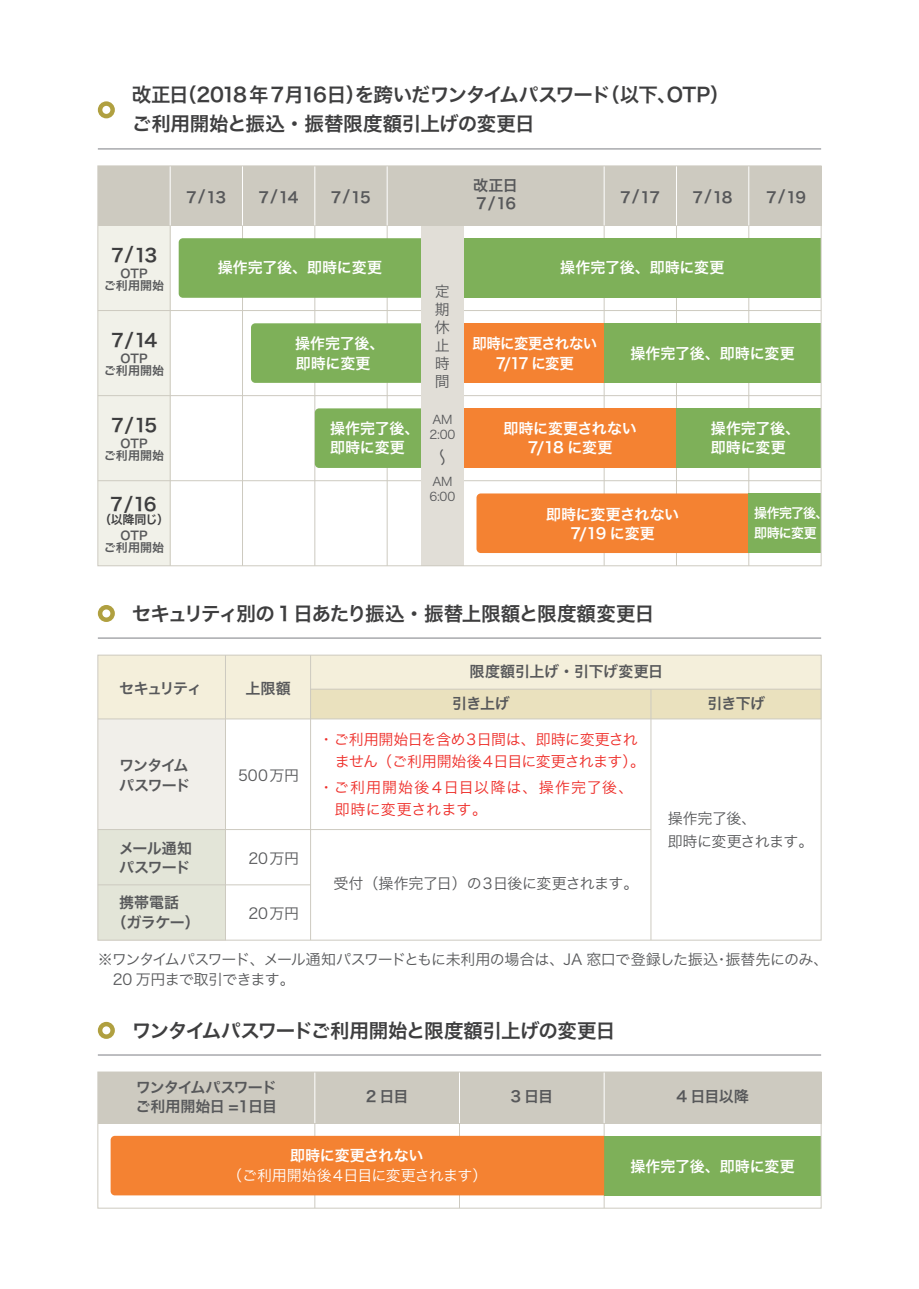
<style>
.page{position:relative;width:919px;height:1289px;background:#fff}
.page>*{position:absolute;margin:0;border:0;box-sizing:border-box;transform-origin:0 0}
.t1{font:19.5px/28.5px "Hira Kaku Pro W6";letter-spacing:-.04em;color:#3e3e3f}
.t2{font:19.5px "Hira Kaku Pro W6";letter-spacing:-.06em;color:#3e3e3f}
.t3{font:18px "Hira Kaku Pro W6";letter-spacing:-.13em;color:#3e3e3f}
.t4{font:18px "Hira Kaku Pro W3";color:#57585a}
.t5{font:15px/18px "Hira Kaku Pro W3";letter-spacing:-.03em;color:#57585a}
.t6{font:15px/19.5px "Hira Kaku Pro W6";letter-spacing:-.01em;color:#fff}
.t7{font:15px/19.5px "Hira Kaku Pro W6";letter-spacing:-.045em;color:#57585a}
.t8{font:15px/22.5px "Hira Kaku Pro W3";letter-spacing:-.04em;color:#ee2d28}
.t9{font:15px/22.5px "Hira Kaku Pro W3";letter-spacing:.045em;color:#ee2d28}
.t10{font:15px "Hira Kaku Pro W3";letter-spacing:-.04em;color:#fff}
.t11{font:15px/19.5px "Hira Kaku Pro W6";letter-spacing:-.04em;color:#fff;text-align:center;scale:.96 1}
.t12{font:15px "Hira Kaku Pro W6";letter-spacing:-.02em;color:#57585a}
.t13{font:15px/19.5px "Hira Kaku Pro W6";letter-spacing:-.075em;color:#57585a}
.t14{font:15px/19.5px "Hira Kaku Pro W6";letter-spacing:-.015em;color:#57585a}
.t15{font:13.5px/19.5px "Hira Kaku Pro W6";letter-spacing:-.05em;color:#fff;scale:.96 1}
.t16{font:12px/12px "Hira Kaku Pro W6";letter-spacing:.005em;color:#57585a;text-align:center}
.t17{font:12px/15px "Hira Kaku Pro W3";color:#57585a}
.t18{font:12px "Hira Kaku Pro W6";color:#3e3e3f}
</style>
<div class="page">
<div style="left:98px;top:225px;width:72px;height:341px;background:#f1f1e9"></div>
<hr style="left:170px;top:225px;width:1px;height:341px;background:#cdcac0">
<hr style="left:242px;top:225px;width:1px;height:341px;background:#cdcac0">
<hr style="left:314px;top:225px;width:1px;height:341px;background:#cdcac0">
<hr style="left:387px;top:225px;width:1px;height:341px;background:#cdcac0">
<hr style="left:603px;top:225px;width:1px;height:341px;background:#cdcac0">
<hr style="left:676px;top:225px;width:1px;height:341px;background:#cdcac0">
<hr style="left:748px;top:225px;width:1px;height:341px;background:#cdcac0">
<div style="left:463px;top:238px;width:358px;height:60px;background:#7eb059"></div>
<div style="left:179px;top:238px;width:242px;height:60px;background:#7eb059"></div>
<div style="left:251px;top:323px;width:170px;height:60px;background:#7eb059"></div>
<div style="left:463px;top:323px;width:141px;height:60px;background:#f48232"></div>
<div style="left:604px;top:323px;width:217px;height:60px;background:#7eb059"></div>
<hr style="left:98px;top:310px;width:723px;height:1px;background:#cdcac0">
<hr style="left:98px;top:395px;width:723px;height:1px;background:#cdcac0">
<div style="left:315px;top:408px;width:106px;height:60px;background:#7eb059"></div>
<div style="left:463px;top:408px;width:213px;height:60px;background:#f48232"></div>
<div style="left:676px;top:408px;width:145px;height:60px;background:#7eb059"></div>
<hr style="left:98px;top:480px;width:723px;height:1px;background:#cdcac0">
<div style="left:476px;top:493px;width:272px;height:60px;background:#f48232"></div>
<div style="left:748px;top:493px;width:73px;height:60px;background:#7eb059"></div>
<div style="left:421px;top:225px;width:42px;height:341px;background:#e1ded7"></div>
<div style="left:98px;top:166px;width:723px;height:59px;background:#cdcac0"></div>
<hr style="left:242px;top:166px;width:1px;height:59px;background:#fff">
<hr style="left:170px;top:166px;width:1px;height:59px;background:#fff">
<hr style="left:314px;top:166px;width:1px;height:59px;background:#fff">
<hr style="left:387px;top:166px;width:1px;height:59px;background:#fff">
<hr style="left:603px;top:166px;width:1px;height:59px;background:#fff">
<hr style="left:676px;top:166px;width:1px;height:59px;background:#fff">
<hr style="left:748px;top:166px;width:1px;height:59px;background:#fff">
<hr style="left:314px;top:1123px;width:1px;height:85px;background:#cdcac0">
<hr style="left:459px;top:1123px;width:1px;height:85px;background:#cdcac0">
<hr style="left:603px;top:1123px;width:1px;height:85px;background:#cdcac0">
<div style="left:98px;top:1071px;width:723px;height:52px;background:#cdcac0"></div>
<hr style="left:314px;top:1071px;width:1px;height:52px;background:#fff">
<hr style="left:459px;top:1071px;width:1px;height:52px;background:#fff">
<hr style="left:603px;top:1071px;width:1px;height:52px;background:#fff">
<div style="left:604px;top:1135px;width:217px;height:60px;background:#7eb059"></div>
<div style="left:111px;top:1135px;width:493px;height:60px;background:#f48232"></div>
<div style="left:97px;top:1071px;width:724px;height:137px;border:1px solid #cdcac0"></div>
<hr style="left:98px;top:148px;width:723px;height:2px;background:#a8a9ad">
<svg style="left:98px;top:101px;width:17px;height:17px"></svg>
<hr style="left:98px;top:637px;width:723px;height:2px;background:#a8a9ad">
<svg style="left:98px;top:605px;width:17px;height:17px"></svg>
<hr style="left:98px;top:1054px;width:723px;height:1px;background:#a8a9ad">
<svg style="left:98px;top:1021px;width:17px;height:17px"></svg>
<div style="left:98px;top:655px;width:723px;height:64px;background:#f4efdb"></div>
<div style="left:98px;top:719px;width:127px;height:221px;background:#f1efea"></div>
<div style="left:98px;top:829px;width:127px;height:111px;background:#e3e5d8"></div>
<div style="left:310px;top:689px;width:511px;height:30px;background:#eae1be"></div>
<hr style="left:225px;top:655px;width:1px;height:285px;background:#cdcac0">
<hr style="left:310px;top:655px;width:1px;height:285px;background:#cdcac0">
<hr style="left:650px;top:689px;width:1px;height:251px;background:#cdcac0">
<hr style="left:98px;top:829px;width:553px;height:1px;background:#cdcac0">
<hr style="left:98px;top:884px;width:212px;height:1px;background:#cdcac0">
<hr style="left:98px;top:718px;width:723px;height:1px;background:#cdcac0">
<hr style="left:310px;top:688px;width:511px;height:1px;background:#cdcac0">
<h1 class="t1" style="left:132px;top:80px;width:599px">改正日（2018年7月16日）を跨いだワンタイムパスワード（以下、OTP）ご利用開始と振込・振替限度額引上げの変更日</h1>
<p class="t7" style="left:186px;top:187px;width:41px">7/13</p>
<p class="t7" style="left:258px;top:187px;width:41px">7/14</p>
<p class="t7" style="left:331px;top:187px;width:41px">7/15</p>
<p class="t7" style="left:473px;top:176px;width:46px;line-height:18px">改正日<br>7/16</p>
<p class="t7" style="left:620px;top:187px;width:41px">7/17</p>
<p class="t7" style="left:692px;top:187px;width:41px">7/18</p>
<p class="t7" style="left:766px;top:187px;width:41px">7/19</p>
<p class="t3" style="left:111px;top:239px;width:48px">7/13</p>
<p class="t6" style="left:218px;top:257px;width:166px">操作完了後、即時に変更</p>
<p class="t6" style="left:560px;top:257px;width:166px">操作完了後、即時に変更</p>
<p class="t16" style="left:104px;top:266px;width:62px">OTP<br>ご利用開始</p>
<p class="t5" style="left:435px;top:282px;width:16px;text-align:justify">定期休止時間</p>
<p class="t17" style="left:429px;top:411px;width:27px">AM<br>2:00</p>
<p class="t4" style="left:433px;top:441px;width:19px">〜</p>
<p class="t17" style="left:429px;top:473px;width:27px">AM<br>6:00</p>
<p class="t3" style="left:111px;top:324px;width:48px">7/14</p>
<p class="t6" style="left:295px;top:333px;width:91px">操作完了後、即時に変更</p>
<p class="t6" style="left:630px;top:343px;width:166px">操作完了後、即時に変更</p>
<p class="t11" style="left:472px;top:333px;width:131px">即時に変更されない<br>7/17 に変更</p>
<p class="t16" style="left:104px;top:351px;width:62px">OTP<br>ご利用開始</p>
<p class="t3" style="left:111px;top:409px;width:48px">7/15</p>
<p class="t6" style="left:330px;top:417px;width:91px">操作完了後、即時に変更</p>
<p class="t6" style="left:710px;top:417px;width:91px">操作完了後、即時に変更</p>
<p class="t6" style="left:503px;top:417px;width:135px;text-align:center">即時に変更されない<br>7/18 に変更</p>
<p class="t16" style="left:104px;top:437px;width:62px">OTP<br>ご利用開始</p>
<p class="t3" style="left:110px;top:488px;width:48px">7/16</p>
<p class="t18" style="left:99px;top:508px;width:72px">（以降同じ）</p>
<p class="t15" style="left:754px;top:502px;width:79px">操作完了後、即時に変更</p>
<p class="t6" style="left:546px;top:503px;width:135px;text-align:center">即時に変更されない<br>7/19 に変更</p>
<p class="t16" style="left:104px;top:529px;width:62px">OTP<br>ご利用開始</p>
<h1 class="t2" style="left:132px;top:595px;width:524px">セキュリティ別の 1日あたり振込・振替上限額と限度額変更日</h1>
<p class="t7" style="left:119px;top:678px;width:84px">セキュリティ</p>
<p class="t13" style="left:119px;top:755px;width:73px">ワンタイムパスワード</p>
<p class="t7" style="left:119px;top:837px;width:75px">メール通知パスワード</p>
<p class="t14" style="left:112px;top:892px;width:90px;text-indent:8px">携帯電話<br>（ガラケー）</p>
<p class="t7" style="left:245px;top:678px;width:47px">上限額</p>
<p class="t5" style="left:238px;top:765px;width:63px">500万円</p>
<p class="t5" style="left:248px;top:848px;width:52px">20万円</p>
<p class="t5" style="left:248px;top:903px;width:52px">20万円</p>
<p class="t12" style="left:469px;top:658px;width:195px">限度額引上げ・引下げ変更日</p>
<p class="t7" style="left:452px;top:693px;width:59px">引き上げ</p>
<p class="t7" style="left:707px;top:693px;width:59px">引き下げ</p>
<p class="t8" style="left:335px;top:726px;width:312px;text-indent:-16px">・ご利用開始日を含め３日間は、即時に変更されません（ご利用開始後４日目に変更されます）。</p>
<p class="t9" style="left:335px;top:774px;width:300px;text-indent:-16px">・ご利用開始後４日目以降は、操作完了後、即時に変更されます。</p>
<p class="t5" style="left:333px;top:873px;width:306px">受付（操作完了日）の３日後に変更されます。</p>
<p class="t5" style="left:667px;top:806px;width:147px;line-height:22.5px">操作完了後、<br>即時に変更されます。</p>
<p class="t5" style="left:98px;top:948px;width:732px;line-height:19.5px">※ワンタイムパスワード、メール通知パスワードともに未利用の場合は、JA 窓口で登録した振込・振替先にのみ、　20 万円まで取引できます。</p>
<h1 class="t1" style="left:132px;top:1015px;width:485px">ワンタイムパスワードご利用開始と限度額引上げの変更日</h1>
<p class="t7" style="left:135px;top:1076px;width:143px">ワンタイムパスワードご利用開始日 =１日目</p>
<p class="t7" style="left:366px;top:1086px;width:44px">2 日目</p>
<p class="t7" style="left:510px;top:1086px;width:44px">3 日目</p>
<p class="t7" style="left:676px;top:1086px;width:74px">4 日目以降</p>
<p class="t6" style="left:290px;top:1145px;width:135px">即時に変更されない</p>
<p class="t10" style="left:227px;top:1161px;width:262px">（ご利用開始後４日目に変更されます）</p>
<p class="t6" style="left:630px;top:1155px;width:166px">操作完了後、即時に変更</p>
</div>
